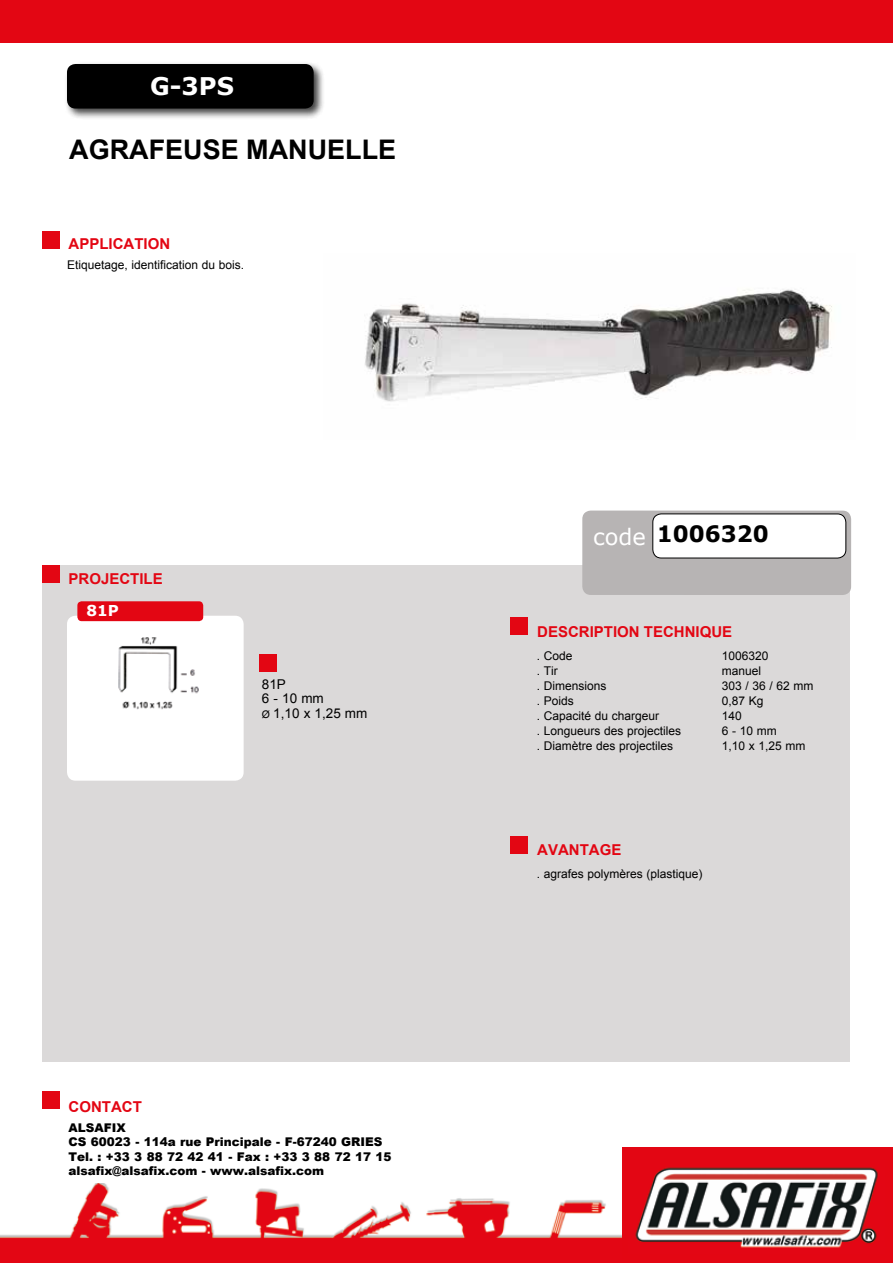
<style>
.page{position:relative;width:893px;height:1263px;background:#fff}
.page>*{position:absolute;margin:0;border:0;box-sizing:border-box;transform-origin:0 0}
.t1{font:700 27px "Arial";color:#000}
.t2{font:700 24.3px "Verdana";color:#fff}
.t3{font:700 22.5px "Verdana";color:#000}
.t4{font:22.5px "Verdana";color:#fff}
.t5{font:700 15px "Arial";color:#e30613}
.t6{font:700 15px "Verdana";color:#fff}
.t7{font:13.5px/13.5px "Arial";color:#000}
.t8{font:12px "Arial";color:#000}
.t9{font:900 12px/14.4px "Arial";color:#000}
.s1{font-size:10.5px}
</style>
<div class="page">
<img style="left:365px;top:289px;width:467px;height:113px">
<div style="left:43px;top:566px;width:807px;height:496px;background:#dbd9d9"></div>
<div style="left:67px;top:616px;width:177px;height:165px;background:#fff;border-radius:9px"></div>
<img style="left:118px;top:637px;width:81px;height:73px">
<div style="left:0;top:0;width:893px;height:43px;background:#e30613"></div>
<img style="left:0;top:1183px;width:622px;height:80px">
<div style="left:622px;top:1148px;width:271px;height:115px;background:#e30613"></div>
<img style="left:635px;top:1167px;width:243px;height:81px">
<div style="left:64px;top:61px;width:261px;height:59px;background:#000;opacity:.75"></div>
<div style="left:67px;top:64px;width:247px;height:45px;background:#000;border-radius:9px"></div>
<div style="left:77px;top:601px;width:126px;height:20px;background:#e30613;border-radius:4px"></div>
<div style="left:582px;top:510px;width:269px;height:85px;background:#b7b4b4;border-radius:9px"></div>
<div style="left:653px;top:514px;width:193px;height:44px;background:#fff;border-radius:9px"></div>
<div style="left:652px;top:513px;width:194px;height:45px;border:1px solid #000;border-radius:9px"></div>
<div style="left:43px;top:232px;width:17px;height:17px;background:#e30613"></div>
<div style="left:259px;top:654px;width:17px;height:17px;background:#e30613"></div>
<div style="left:510px;top:618px;width:17px;height:17px;background:#e30613"></div>
<div style="left:43px;top:565px;width:17px;height:17px;background:#e30613"></div>
<div style="left:510px;top:837px;width:17px;height:17px;background:#e30613"></div>
<div style="left:43px;top:1092px;width:17px;height:17px;background:#e30613"></div>
<h2 class="t2" style="left:150px;top:68px;width:85px">G-3PS</h2>
<h1 class="t1" style="left:69px;top:131px;width:328px">AGRAFEUSE MANUELLE</h1>
<p class="t5" style="left:69px;top:234px;width:103px">APPLICATION</p>
<p class="t8" style="left:67px;top:257px;width:179px">Etiquetage, identification du bois.</p>
<p class="t5" style="left:69px;top:569px;width:96px">PROJECTILE</p>
<p class="t6" style="left:86px;top:600px;width:34px">81P</p>
<p class="t7" style="left:262px;top:678px;width:63px">81P<br>6 - 10 mm</p>
<p class="t7" style="left:262px;top:706px;width:107px"><span class="s1">Ø</span> 1,10 x 1,25 mm</p>
<p class="t5" style="left:69px;top:1097px;width:75px">CONTACT</p>
<p class="t9" style="left:69px;top:1120px;width:325px">ALSAFIX<br>CS 60023 - 114a rue Principale - F-67240 GRIES Tel. : +33 3 88 72 42 41 - Fax : +33 3 88 72 17 15 alsafix@alsafix.com - www.alsafix.com</p>
<h3 class="t4" style="left:593px;top:521px;width:54px">code</h3>
<h3 class="t3" style="left:657px;top:518px;width:113px">1006320</h3>
<p class="t5" style="left:537px;top:622px;width:197px">DESCRIPTION TECHNIQUE</p>
<p class="t8" style="left:537px;top:648px;width:37px">. Code</p>
<p class="t8" style="left:722px;top:648px;width:48px">1006320</p>
<p class="t8" style="left:537px;top:663px;width:22px">. Tir</p>
<p class="t8" style="left:722px;top:663px;width:41px">manuel</p>
<p class="t8" style="left:537px;top:678px;width:71px">. Dimensions</p>
<p class="t8" style="left:722px;top:678px;width:93px">303 / 36 / 62 mm</p>
<p class="t8" style="left:537px;top:693px;width:39px">. Poids</p>
<p class="t8" style="left:722px;top:693px;width:43px">0,87 Kg</p>
<p class="t8" style="left:537px;top:708px;width:124px">. Capacité du chargeur</p>
<p class="t8" style="left:722px;top:708px;width:22px">140</p>
<p class="t8" style="left:537px;top:723px;width:146px">. Longueurs des projectiles</p>
<p class="t8" style="left:722px;top:723px;width:57px">6 - 10 mm</p>
<p class="t8" style="left:537px;top:738px;width:138px">. Diamètre des projectiles</p>
<p class="t8" style="left:722px;top:738px;width:85px">1,10 x 1,25 mm</p>
<p class="t5" style="left:537px;top:840px;width:86px">AVANTAGE</p>
<p class="t8" style="left:537px;top:866px;width:167px">. agrafes polymères (plastique)</p>
</div>
